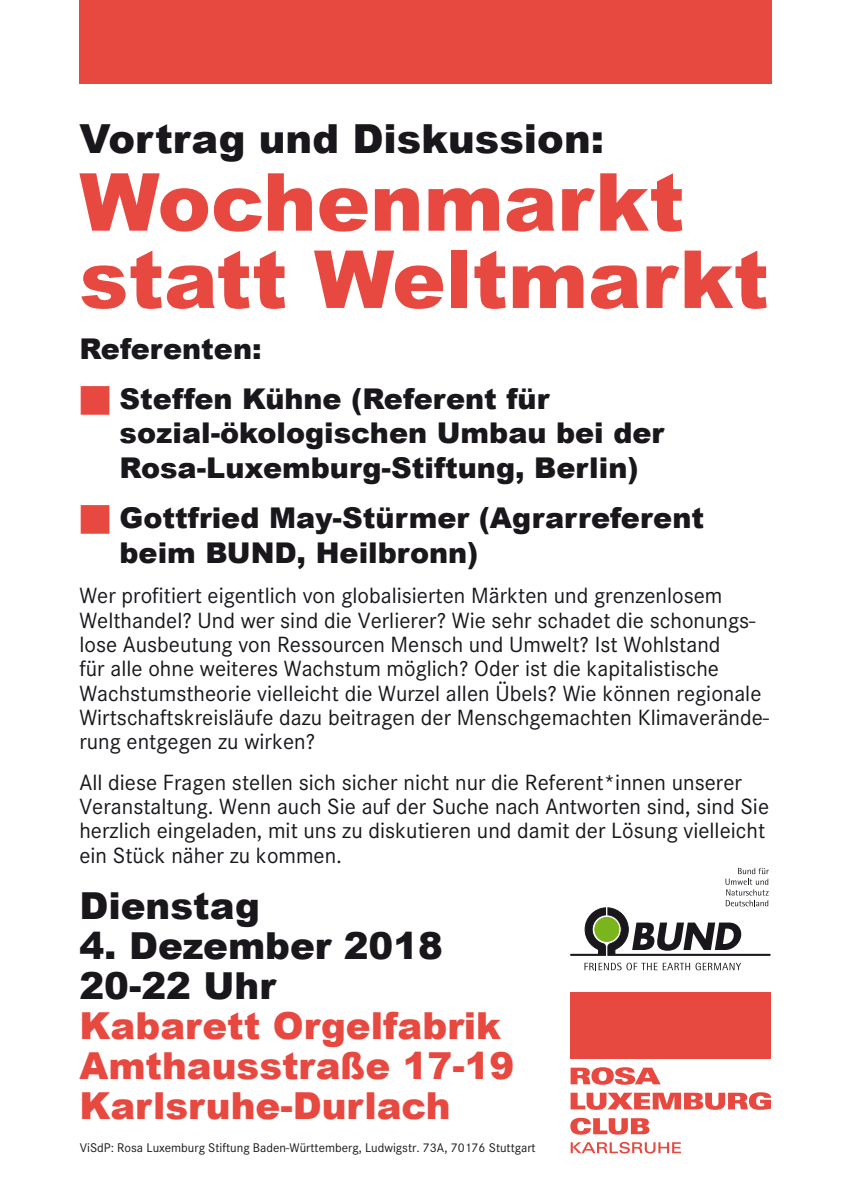
<style>
.page{position:relative;width:851px;height:1202px;background:#fff}
.page>*{position:absolute;margin:0;border:0;box-sizing:border-box;transform-origin:0 0}
.t1{font:900 80.2px "Arial";color:#e74840}
.t2{font:900 40px "Arial";color:#1a171c}
.t3{font:900 37.2px "Arial";color:#e74840}
.t4{font:900 37.2px "Arial";color:#1a171c}
.t5{font:900 28.6px "Arial";color:#1a171c}
.t6{font:22.8px/24.4px "Corporate S";color:#1a171c}
.t7{font:13px "Corporate S";color:#1a171c}
.s1{font-family:"Swish Buttons";font-weight:400;color:#e74840}
</style>
<div class="page">
<div style="left:79px;top:0;width:692px;height:83px;background:#e74840"></div>
<svg style="left:570px;top:1067px;width:90px;height:18px"></svg>
<svg style="left:570px;top:1092px;width:200px;height:18px"></svg>
<div style="left:570px;top:992px;width:200px;height:67px;background:#e74840"></div>
<svg style="left:570px;top:1142px;width:110px;height:11px"></svg>
<svg style="left:570px;top:1118px;width:79px;height:17px"></svg>
<svg style="left:570px;top:868px;width:200px;height:88px"></svg>
<svg style="left:584px;top:963px;width:157px;height:7px"></svg>
<p class="t2" style="left:79px;top:110px;width:526px">Vortrag und Diskussion:</p>
<p class="t1" style="left:79px;top:144px;width:606px">Wochenmarkt</p>
<p class="t1" style="left:79px;top:221px;width:690px">statt Weltmarkt</p>
<p class="t5" style="left:79px;top:328px;width:184px">Referenten:</p>
<p class="t5" style="left:79px;top:378px;width:471px"><span class="s1">a</span> Steffen Kühne (Referent für</p>
<p class="t5" style="left:119px;top:412px;width:546px">sozial-ökologischen Umbau bei der</p>
<p class="t5" style="left:119px;top:447px;width:520px">Rosa-Luxemburg-Stiftung, Berlin)</p>
<p class="t5" style="left:79px;top:497px;width:626px"><span class="s1">a</span> Gottfried May-Stürmer (Agrarreferent</p>
<p class="t5" style="left:119px;top:532px;width:360px">beim BUND, Heilbronn)</p>
<p class="t6" style="left:79px;top:584px;width:691px">Wer profitiert eigentlich von globalisierten Märkten und grenzenlosem Welthandel? Und wer sind die Verlierer? Wie sehr schadet die schonungs&shy;lose Ausbeutung von Ressourcen Mensch und Umwelt? Ist Wohlstand<br>für alle ohne weiteres Wachstum möglich? Oder ist die kapitalistische Wachstumstheorie vielleicht die Wurzel allen Übels? Wie können regionale Wirtschaftskreisläufe dazu beitragen der Menschgemachten Klimaverände&shy;rung entgegen zu wirken?</p>
<p class="t6" style="left:79px;top:770px;width:691px">All diese Fragen stellen sich sicher nicht nur die Referent*innen unserer Veranstaltung. Wenn auch Sie auf der Suche nach Antworten sind, sind Sie herzlich eingeladen, mit uns zu diskutieren und damit der Lösung vielleicht ein Stück näher zu kommen.</p>
<p class="t4" style="left:79px;top:879px;width:182px">Dienstag</p>
<p class="t4" style="left:79px;top:919px;width:365px">4. Dezember 2018</p>
<p class="t4" style="left:79px;top:959px;width:198px">20-22 Uhr</p>
<p class="t3" style="left:79px;top:999px;width:423px">Kabarett Orgelfabrik</p>
<p class="t3" style="left:79px;top:1039px;width:436px">Amthausstraße 17-19</p>
<p class="t3" style="left:79px;top:1079px;width:372px">Karlsruhe-Durlach</p>
<p class="t7" style="left:80px;top:1140px;width:457px">ViSdP: Rosa Luxemburg Stiftung Baden-Württemberg, Ludwigstr. 73A, 70176 Stuttgart</p>
</div>
